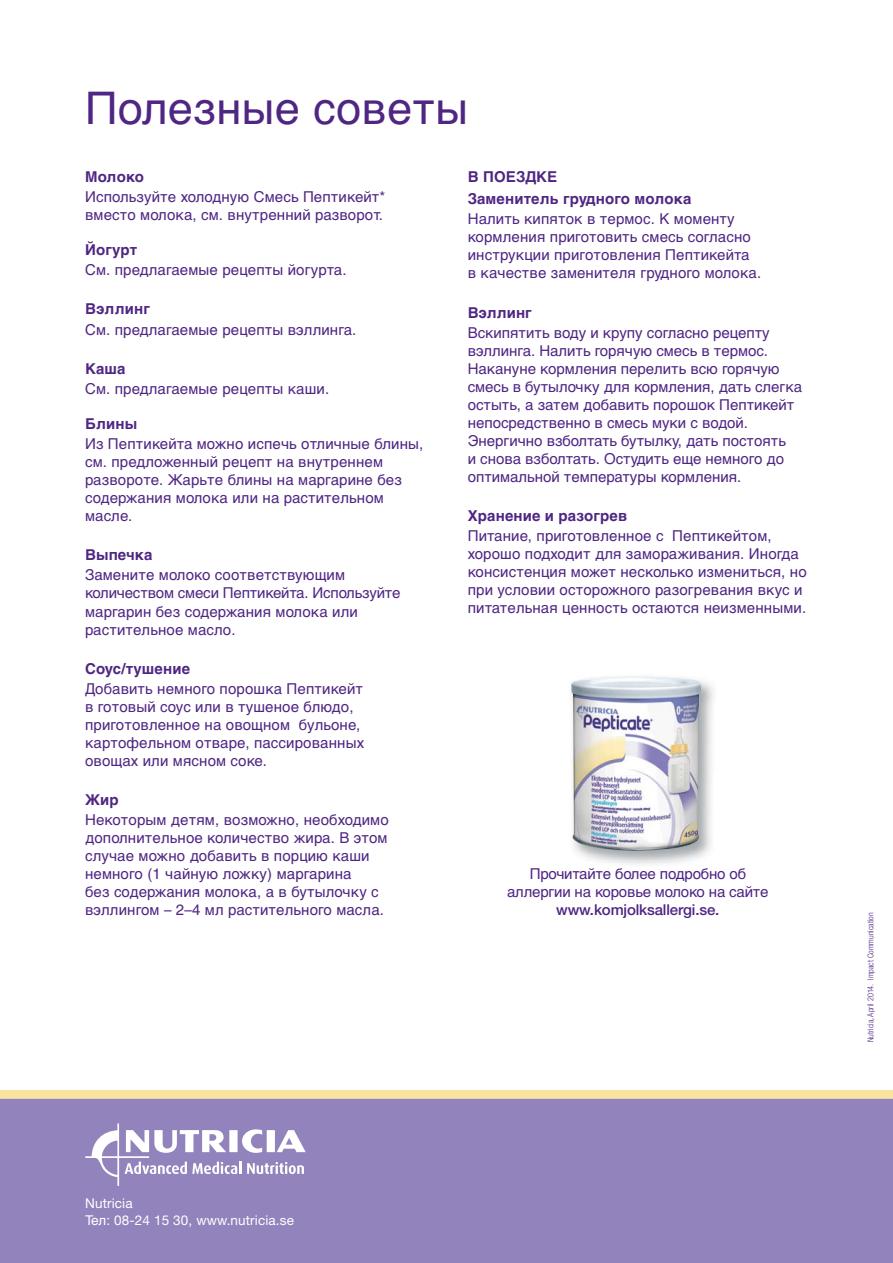
<style>
.page{position:relative;width:893px;height:1263px;background:#fff}
.page>*{position:absolute;margin:0;border:0;box-sizing:border-box;transform-origin:0 0}
.t1{font:45px "Helvetica Cyr Upright";letter-spacing:.01em;color:#4f2683}
.t2{font:15px/18px "Helvetica Cyr Upright";letter-spacing:.01em;color:#4f2683}
.t3{font:700 15px/22.2px "Helvetica Cyr";letter-spacing:.01em;color:#4f2683}
.t4{font:15px/18px "Helvetica Cyr Upright";letter-spacing:-.01em;color:#4f2683;text-align:center}
.t5{font:500 15px "Helvetica Neue";letter-spacing:-.01em;color:#4f2683}
.t6{font:13.5px/16.2px "Helvetica Neue";letter-spacing:.01em;color:#fff}
.t7{font:300 condensed 8.25px "Helvetica Neue LT Std";color:#4e2583}
.s1{font-family:"Helvetica Cyr Upright"}
</style>
<div class="page">
<div style="left:0;top:1096px;width:893px;height:167px;background:#9283bd"></div>
<svg style="left:85px;top:1123px;width:221px;height:63px"></svg>
<div style="left:0;top:1090px;width:893px;height:9px;background:#f8e49e"></div>
<img style="left:576px;top:681px;width:138px;height:183px">
<img style="left:571px;top:676px;width:130px;height:175px">
<h1 class="t1" style="left:85px;top:92px;width:384px">Полезные советы</h1>
<p class="t3" style="left:85px;top:167px;width:60px">Молоко</p>
<p class="t2" style="left:85px;top:189px;width:302px">Используйте холодную Cмесь Пептикейт* вместо молока, см. внутренний разворот.</p>
<p class="t3" style="left:85px;top:240px;width:54px">Йогурт</p>
<p class="t2" style="left:85px;top:263px;width:263px">См. предлагаемые рецепты йогурта.</p>
<p class="t3" style="left:85px;top:300px;width:67px">Вэллинг</p>
<p class="t2" style="left:85px;top:322px;width:273px">См. предлагаемые рецепты вэллинга.</p>
<p class="t3" style="left:85px;top:359px;width:42px">Каша</p>
<p class="t2" style="left:85px;top:381px;width:246px">См. предлагаемые рецепты каши.</p>
<p class="t3" style="left:85px;top:414px;width:54px">Блины</p>
<p class="t2" style="left:85px;top:436px;width:340px">Из Пептикейта можно испечь отличные блины, см. предложенный рецепт на внутреннем развороте. Жарьте блины на маргарине без содержания молока или на растительном масле.</p>
<p class="t3" style="left:85px;top:546px;width:69px">Выпечка</p>
<p class="t2" style="left:85px;top:568px;width:317px">Замените молоко соответствующим количеством смеси Пептикейта. Используйте маргарин без содержания молока или растительное масло.</p>
<p class="t3" style="left:85px;top:659px;width:106px">Соус/тушение</p>
<p class="t2" style="left:85px;top:681px;width:281px">Добавить немного порошка Пептикейт в готовый соус или в тушеное блюдо, приготовленное на овощном бульоне, картофельном отваре, пассированных овощах или мясном соке.</p>
<p class="t3" style="left:85px;top:790px;width:35px">Жир</p>
<p class="t2" style="left:85px;top:813px;width:305px">Некоторым детям, возможно, необходимо дополнительное количество жира. В этом случае можно добавить в порцию каши немного (1 чайную ложку) маргарина<br>без содержания молока, а в бутылочку с вэллингом – 2–4 мл растительного масла.</p>
<p class="t3" style="left:468px;top:167px;width:225px">В ПОЕЗДКЕ<br>Заменитель грудного молока</p>
<p class="t2" style="left:468px;top:212px;width:295px">Налить кипяток в термос. К моменту кормления приготовить смесь согласно инструкции приготовления Пептикейта в качестве заменителя грудного молока.</p>
<p class="t3" style="left:468px;top:303px;width:66px">Вэллинг</p>
<p class="t2" style="left:468px;top:325px;width:336px">Вскипятить воду и крупу согласно рецепту вэллинга. Налить горячую смесь в термос.<br>Накануне кормления перелить всю горячую смесь в бутылочку для кормления, дать слегка остыть, а затем добавить порошок Пептикейт непосредственно в смесь муки с водой.<br>Энергично взболтать бутылку, дать постоять<br>и снова взболтать. Остудить еще немного до оптимальной температуры кормления.</p>
<p class="t3" style="left:468px;top:506px;width:161px">Хранение и разогрев</p>
<p class="t2" style="left:468px;top:528px;width:340px">Питание, приготовленное с Пептикейтом, хорошо подходит для замораживания. Иногда консистенция может несколько измениться, но при условии осторожного разогревания вкус и питательная ценность остаются неизменными.</p>
<p class="t4" style="left:507px;top:867px;width:263px">Прочитайте более подробно об аллергии на коровье молоко на сайте</p>
<p class="t5" style="left:556px;top:904px;width:165px">www.komjolksallergi.se.</p>
<p class="t7" style="left:867px;top:1042px;width:131px;rotate:-90deg">Nutricia, April 2014. Impact Communication</p>
<p class="t6" style="left:85px;top:1197px;width:210px">Nutricia<br><span class="s1">Тел:</span> 08-24 15 30, www.nutricia.se</p>
</div>
